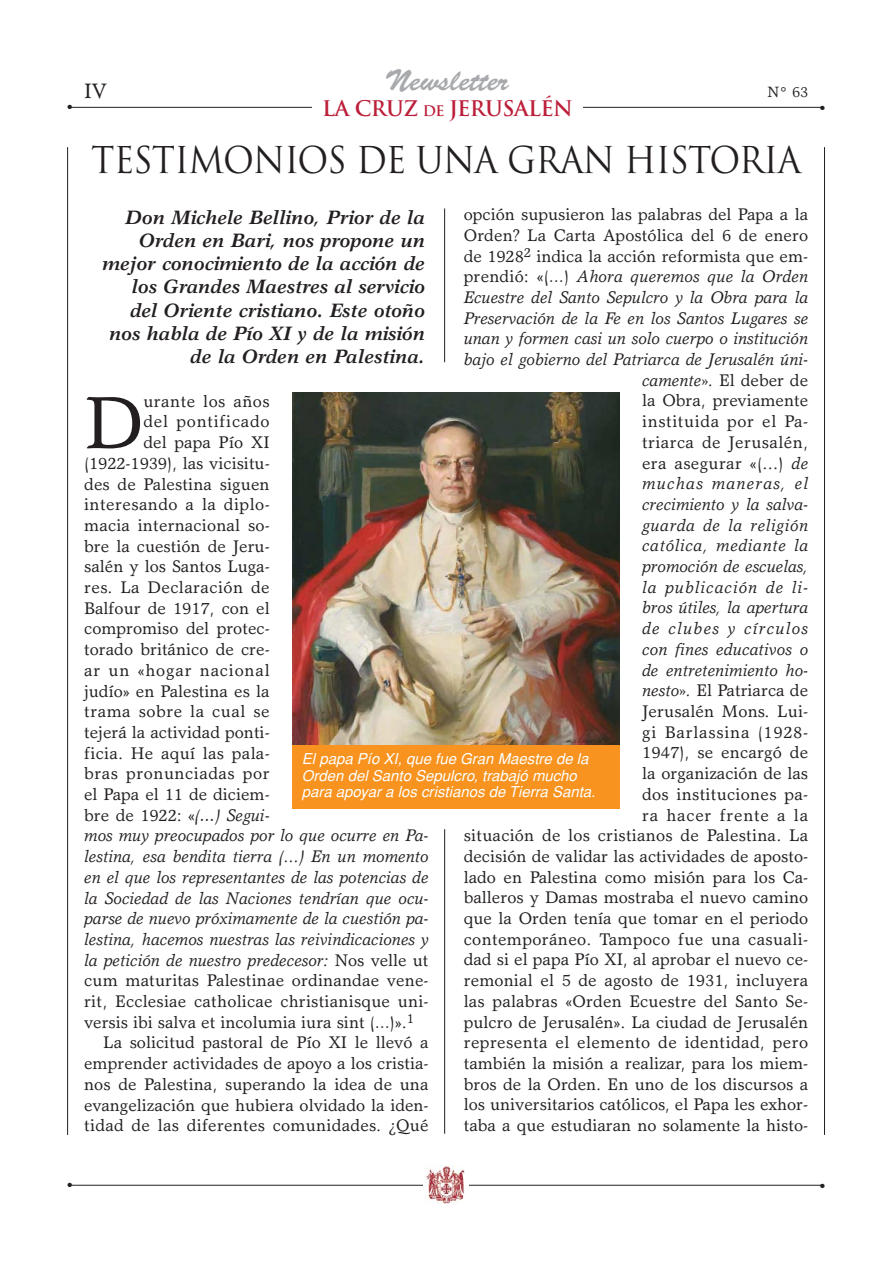
<style>
.page{position:relative;width:893px;height:1263px;background:#fff}
.page>*{position:absolute;margin:0;border:0;box-sizing:border-box;transform-origin:0 0}
.t1{font:74.55px "Garth Graphic";color:#231f20}
.t2{font:36px "Trajan";letter-spacing:-.025em;color:#231f20;scale:.94 1}
.t3{font:30px "Brush Script";color:#a7a9ac}
.t4{font:700 21px "Trajan";letter-spacing:-.025em;color:#bc1f39}
.t5{font:21px "Garth Graphic";color:#231f20}
.t6{font:italic 700 19.5px/23.2px "Garth Graphic";color:#231f20;text-align:right}
.t7{font:16.95px/20.7px "Garth Graphic";color:#231f20;text-align:right}
.t8{font:italic 16.95px "Garth Graphic";color:#231f20}
.t9{font:16.95px "Garth Graphic";letter-spacing:.025em;color:#231f20}
.t10{font:16.95px "Garth Graphic";letter-spacing:.03em;color:#231f20}
.t11{font:16.95px "Garth Graphic";letter-spacing:.045em;color:#231f20}
.t12{font:italic 15px/16.5px "Helvetica";color:#fff}
.t13{font:15px "Garth Graphic";color:#231f20}
.t14{font:6px "Zapf Dingbats";color:#231f20}
.s1{font-size:14.25px}
.s2{font-style:italic}
.s3{font-style:normal}
</style>
<div class="page">
<hr style="left:69px;top:1185px;width:754px;height:1px;background:#231f20">
<div style="left:423px;top:1165px;width:45px;height:41px;background:#fff"></div>
<img style="left:426px;top:1166px;width:39px;height:38px">
<hr style="left:67px;top:147px;width:1px;height:988px;background:#231f20">
<hr style="left:824px;top:147px;width:1px;height:988px;background:#231f20">
<hr style="left:69px;top:107px;width:754px;height:1px;background:#231f20">
<div style="left:312px;top:100px;width:271px;height:27px;background:#fff"></div>
<hr style="left:444px;top:208px;width:1px;height:154px;background:#231f20">
<img style="left:292px;top:393px;width:327px;height:352px">
<div style="left:292px;top:745px;width:328px;height:64px;background:#f7931e"></div>
<hr style="left:444px;top:829px;width:1px;height:305px;background:#231f20">
<h3 class="t3" style="left:385px;top:72px;width:125px">Newsletter</h3>
<p class="t5" style="left:84px;top:82px;width:24px">IV</p>
<p class="t13" style="left:768px;top:86px;width:42px">N° 63</p>
<p class="t4" style="left:322px;top:96px;width:252px">LA CRuz <span class="s1">DE</span> JERUSALÉN</p>
<p class="t14" style="left:68px;top:104px;width:6px">●</p>
<p class="t14" style="left:820px;top:105px;width:6px">●</p>
<h2 class="t2" style="left:91px;top:140px;width:756px">TESTIMONIOS DE UNA GRAN HISTORIA</h2>
<p class="t6" style="left:102px;top:207px;width:324px">Don Michele Bellino, Prior de la<br>Orden en Bari, nos propone un mejor conocimiento de la acción de los Grandes Maestres al servicio del Oriente cristiano. Este otoño nos habla de Pío XI y de la misión de la Orden en Palestina.</p>
<p class="t7" style="left:464px;top:206px;width:346px">opción supusieron las palabras del Papa a la<br>Orden? La Carta Apostólica del 6 de enero de 1928<sup>2</sup> indica la acción reformista que em&shy;prendió: «(…) <span class="s2">Ahora queremos que la Orden<br>Ecuestre del Santo Sepulcro y la Obra para la<br>Preservación de la Fe en los Santos Lugares se unan y formen casi un solo cuerpo o institución bajo el gobierno del Patriarca de Jerusalén úni&shy;camente».</span> El deber de<br>la Obra, previamente<br>instituida por el Pa-<br>triarca de Jerusalén,<br>era asegurar «(...) <span class="s2">de<br>muchas maneras, el<br>crecimiento y la salva-<br>guarda de la religión<br>católica, mediante la<br>promoción de escuelas,<br>la publicación de li-<br>bros útiles, la apertura<br>de clubes y círculos<br>con fines educativos o<br>de entretenimiento ho-<br>nesto».</span> El Patriarca de<br>Jerusalén Mons. Lui-<br>gi Barlassina (1928-<br>1947), se encargó de<br>la organización de las<br>dos instituciones pa-<br>ra hacer frente a la<br>situación de los cristianos de Palestina. La decisión de validar las actividades de aposto&shy;lado en Palestina como misión para los Ca&shy;balleros y Damas mostraba el nuevo camino que la Orden tenía que tomar en el periodo contemporáneo. Tampoco fue una casuali&shy;dad si el papa Pío XI, al aprobar el nuevo ce&shy;remonial el 5 de agosto de 1931, incluyera las palabras «Orden Ecuestre del Santo Se&shy;pulcro de Jerusalén». La ciudad de Jerusalén representa el elemento de identidad, pero también la misión a realizar, para los miem&shy;bros de la Orden. En uno de los discursos a los universitarios católicos, el Papa les exhor&shy;taba a que estudiaran no solamente la histo-</p>
<h1 class="t1" style="left:84px;top:394px;width:61px">D</h1>
<p class="t9" style="left:143px;top:394px;width:128px">urante los años</p>
<p class="t11" style="left:143px;top:415px;width:128px">del pontificado</p>
<p class="t7" style="left:143px;top:434px;width:128px">del papa Pío XI</p>
<p class="t7" style="left:84px;top:454px;width:187px">(1922-1939), las vicisitu-</p>
<p class="t7" style="left:84px;top:475px;width:187px">des de Palestina siguen</p>
<p class="t9" style="left:84px;top:498px;width:187px">interesando a la diplo-</p>
<p class="t7" style="left:84px;top:516px;width:187px">macia internacional so-</p>
<p class="t7" style="left:84px;top:537px;width:187px">bre la cuestión de Jeru-</p>
<p class="t7" style="left:84px;top:558px;width:187px">salén y los Santos Luga-</p>
<p class="t9" style="left:84px;top:581px;width:187px">res. La Declaración de</p>
<p class="t7" style="left:84px;top:599px;width:187px">Balfour de 1917, con el</p>
<p class="t7" style="left:84px;top:620px;width:187px">compromiso del protec-</p>
<p class="t7" style="left:84px;top:641px;width:187px">torado británico de cre-</p>
<p class="t11" style="left:84px;top:664px;width:187px">ar un «hogar nacional</p>
<p class="t7" style="left:84px;top:682px;width:187px">judío» en Palestina es la</p>
<p class="t10" style="left:84px;top:705px;width:187px">trama sobre la cual se</p>
<p class="t7" style="left:84px;top:723px;width:187px">tejerá la actividad ponti-</p>
<p class="t7" style="left:84px;top:744px;width:187px">ficia. He aquí las pala-</p>
<p class="t10" style="left:84px;top:767px;width:187px">bras pronunciadas por</p>
<p class="t7" style="left:84px;top:786px;width:187px">el Papa el 11 de diciem-</p>
<p class="t7" style="left:84px;top:806px;width:187px">bre de 1922: «<span class="s2">(…) Segui-</span></p>
<p class="t8" style="left:84px;top:829px;width:346px">mos muy preocupados por lo que ocurre en Pa-</p>
<p class="t8" style="left:84px;top:850px;width:346px">lestina, esa bendita tierra (...) En un momento</p>
<p class="t8" style="left:84px;top:871px;width:346px">en el que los representantes de las potencias de</p>
<p class="t8" style="left:84px;top:891px;width:346px">la Sociedad de las Naciones tendrían que ocu-</p>
<p class="t8" style="left:84px;top:912px;width:346px">parse de nuevo próximamente de la cuestión pa-</p>
<p class="t8" style="left:84px;top:933px;width:346px">lestina, hacemos nuestras las reivindicaciones y</p>
<p class="t8" style="left:84px;top:953px;width:346px">la petición de nuestro predecesor: <span class="s3">Nos velle ut</span></p>
<p class="t7" style="left:84px;top:972px;width:346px">cum maturitas Palestinae ordinandae vene-</p>
<p class="t7" style="left:84px;top:993px;width:346px">rit, Ecclesiae catholicae christianisque uni-</p>
<p class="t7" style="left:84px;top:1013px;width:331px">versis ibi salva et incolumia iura sint (…)».<sup>1</sup></p>
<p class="t7" style="left:103px;top:1034px;width:327px">La solicitud pastoral de Pío XI le llevó a</p>
<p class="t7" style="left:84px;top:1055px;width:346px">emprender actividades de apoyo a los cristia-</p>
<p class="t7" style="left:84px;top:1075px;width:346px">nos de Palestina, superando la idea de una</p>
<p class="t7" style="left:84px;top:1096px;width:346px">evangelización que hubiera olvidado la iden-</p>
<p class="t7" style="left:84px;top:1117px;width:346px">tidad de las diferentes comunidades. ¿Qué</p>
<p class="t12" style="left:302px;top:752px;width:298px">El papa Pío XI, que fue Gran Maestre de la<br>Orden del Santo Sepulcro, trabajó mucho para apoyar a los cristianos de Tierra Santa.</p>
<p class="t14" style="left:68px;top:1182px;width:6px">●</p>
<p class="t14" style="left:820px;top:1183px;width:6px">●</p>
</div>
